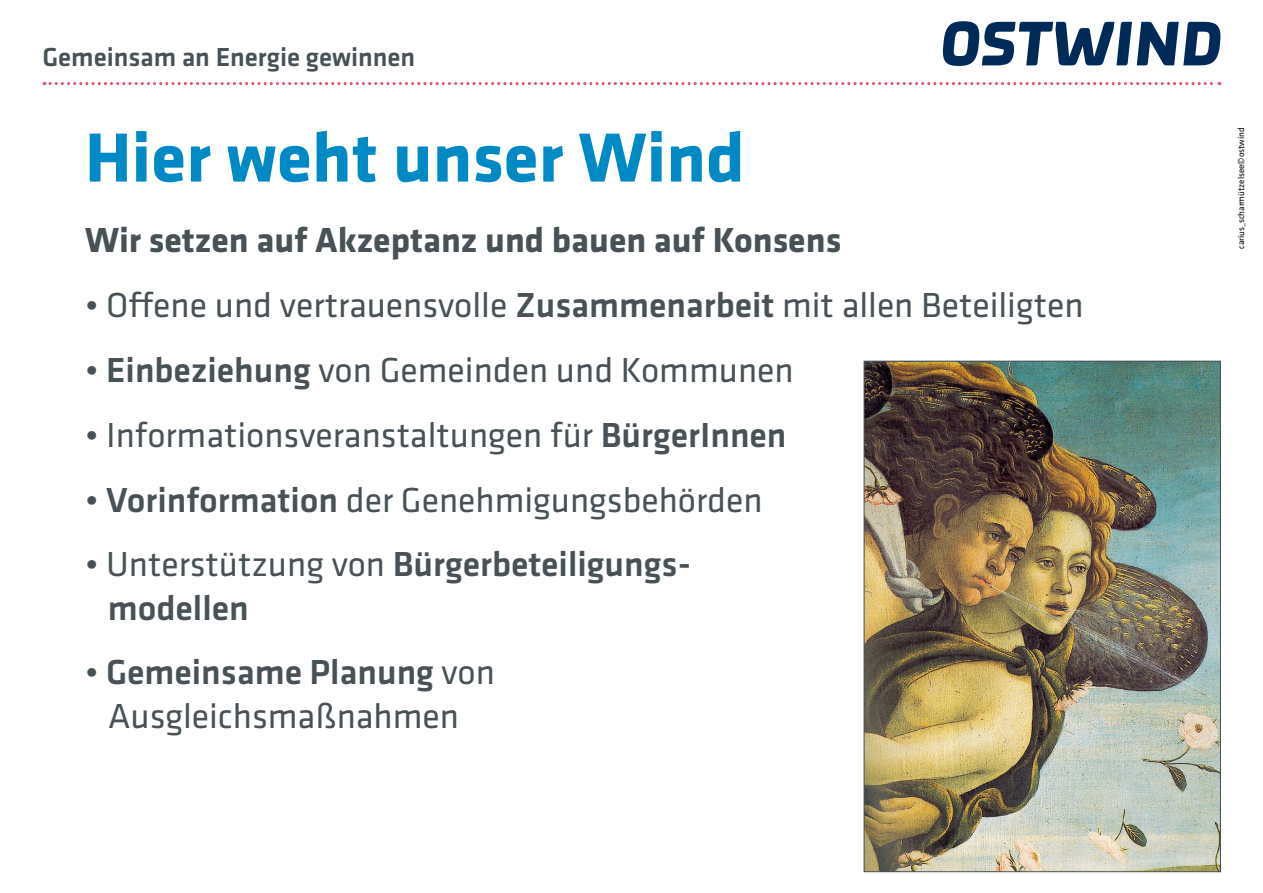
<style>
.page{position:relative;width:1263px;height:893px;background:#fff}
.page>*{position:absolute;margin:0;border:0;box-sizing:border-box;transform-origin:0 0}
.t1{font:700 72px "Klavika";color:#008ac5}
.t2{font:36px/43.2px "Klavika";color:#485256;text-align:center}
.t3{font:500 36px/43.2px "Klavika";color:#485256}
.t4{font:700 36px "Klavika";color:#485256}
.t5{font:500 27px "Klavika";color:#485256}
.t6{font:9px "Klavika";color:#000}
.s1{font-weight:500}
.s2{font-weight:400}
</style>
<div class="page">
<img style="left:866px;top:363px;width:353px;height:507px">
<svg style="left:942px;top:21px;width:279px;height:45px"></svg>
<svg style="left:44px;top:82px;width:1176px;height:3px"></svg>
<p class="t5" style="left:43px;top:38px;width:374px">Gemeinsam an Energie gewinnen</p>
<h1 class="t1" style="left:85px;top:106px;width:661px">Hier weht unser Wind</h1>
<p class="t4" style="left:85px;top:214px;width:758px">Wir setzen auf Akzeptanz und bauen auf Konsens</p>
<p class="t2" style="left:85px;top:282px;width:1000px">• Offene und vertrauensvolle <span class="s1">Zusammenarbeit</span> mit allen Beteiligten</p>
<p class="t2" style="left:85px;top:347px;width:710px">• <span class="s1">Einbeziehung</span> von Gemeinden und Kommunen</p>
<p class="t2" style="left:85px;top:412px;width:703px">• Informationsveranstaltungen für <span class="s1">BürgerInnen</span></p>
<p class="t2" style="left:85px;top:477px;width:679px">• <span class="s1">Vorinformation</span> der Genehmigungsbehörden</p>
<p class="t3" style="left:108px;top:542px;width:585px;text-indent:-23px"><span class="s2">• Unterstützung von</span> Bürgerbeteiligungs&shy;modellen</p>
<p class="t2" style="left:85px;top:650px;width:411px">• <span class="s1">Gemeinsame Planung</span> von<br>Ausgleichsmaßnahmen</p>
<p class="t6" style="left:1235px;top:249px;width:123px;rotate:-90deg">carius_scharmützelsee©ostwind</p>
</div>
